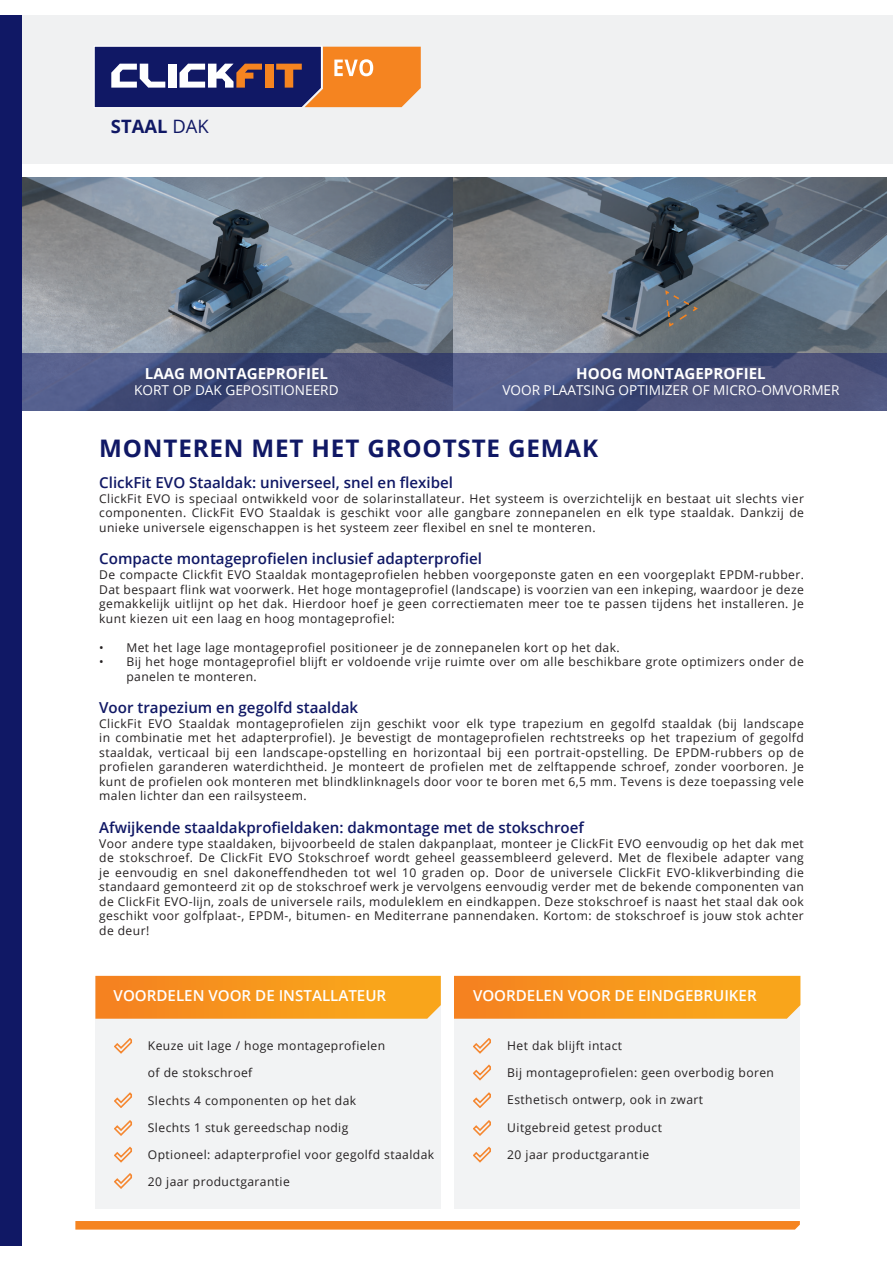
<style>
.page{position:relative;width:893px;height:1263px;background:#fff}
.page>*{position:absolute;margin:0;border:0;box-sizing:border-box;transform-origin:0 0}
.t1{font:700 24.15px "Open Sans";letter-spacing:.035em;color:#101865}
.t2{font:700 18.45px "Open Sans";color:#101865}
.t3{font:600 15.15px "Open Sans";color:#101865}
.t4{font:600 15.15px "Open Sans";color:#fff}
.t5{font:700 15.15px "Open Sans";color:#fff}
.t6{font:13.65px "Open Sans";color:#fff}
.t7{font:12.15px/14.5px "Open Sans";letter-spacing:.035em;color:#231f20;text-align:justify}
.s1{font-weight:400}
</style>
<div class="page">
<div style="left:95px;top:976px;width:705px;height:232px;background:#f2f3f4"></div>
<div style="left:17px;top:15px;width:876px;height:149px;background:#f0f1f2"></div>
<div style="left:75px;top:1221px;width:725px;height:8px;background:#f58420"></div>
<svg style="left:95px;top:976px;width:346px;height:43px;background:#f79820"></svg>
<svg style="left:454px;top:976px;width:346px;height:43px;background:#f7981f"></svg>
<div style="left:441px;top:974px;width:13px;height:242px;background:#fff"></div>
<svg style="left:114px;top:1038px;width:18px;height:15px"></svg>
<svg style="left:114px;top:1173px;width:18px;height:16px"></svg>
<svg style="left:114px;top:1092px;width:18px;height:16px"></svg>
<svg style="left:114px;top:1147px;width:18px;height:15px"></svg>
<svg style="left:114px;top:1120px;width:18px;height:16px"></svg>
<svg style="left:473px;top:1038px;width:18px;height:15px"></svg>
<svg style="left:473px;top:1065px;width:18px;height:15px"></svg>
<svg style="left:473px;top:1092px;width:18px;height:16px"></svg>
<svg style="left:473px;top:1147px;width:18px;height:15px"></svg>
<svg style="left:473px;top:1120px;width:18px;height:16px"></svg>
<svg style="left:94px;top:46px;width:327px;height:62px;background:#7a5b64"></svg>
<img style="left:22px;top:177px;width:865px;height:176px">
<svg style="left:22px;top:353px;width:432px;height:58px;background:#48517c"></svg>
<svg style="left:454px;top:353px;width:433px;height:58px;background:#4b537d"></svg>
<svg style="left:664px;top:289px;width:35px;height:39px"></svg>
<div style="left:0;top:15px;width:22px;height:1230px;background:#101865"></div>
<h2 class="t2" style="left:111px;top:114px;width:99px">STAAL <span class="s1">DAK</span></h2>
<p class="t5" style="left:145px;top:363px;width:185px">LAAG MONTAGEPROFIEL</p>
<p class="t6" style="left:134px;top:381px;width:206px">KORT OP DAK GEPOSITIONEERD</p>
<p class="t5" style="left:576px;top:363px;width:191px">HOOG MONTAGEPROFIEL</p>
<p class="t6" style="left:502px;top:381px;width:339px">VOOR PLAATSING OPTIMIZER OF MICRO-OMVORMER</p>
<h1 class="t1" style="left:99px;top:432px;width:500px">MONTEREN MET HET GROOTSTE GEMAK</h1>
<p class="t3" style="left:99px;top:472px;width:355px">ClickFit EVO Staaldak: universeel, snel en flexibel</p>
<p class="t7" style="left:99px;top:491px;width:706px">ClickFit EVO is speciaal ontwikkeld voor de solarinstallateur. Het systeem is overzichtelijk en bestaat uit slechts vier componenten. ClickFit EVO Staaldak is geschikt voor alle gangbare zonnepanelen en elk type staaldak. Dankzij de unieke universele eigenschappen is het systeem zeer flexibel en snel te monteren.</p>
<p class="t3" style="left:99px;top:549px;width:384px">Compacte montageprofielen inclusief adapterprofiel</p>
<p class="t7" style="left:99px;top:567px;width:706px">De compacte Clickfit EVO Staaldak montageprofielen hebben voorgeponste gaten en een voorgeplakt EPDM-rubber.<br>Dat bespaart flink wat voorwerk. Het hoge montageprofiel (landscape) is voorzien van een inkeping, waardoor je deze gemakkelijk uitlijnt op het dak. Hierdoor hoef je geen correctiematen meer toe te passen tijdens het installeren. Je kunt kiezen uit een laag en hoog montageprofiel:</p>
<p class="t7" style="left:99px;top:640px;width:522px">• Met het lage lage montageprofiel positioneer je de zonnepanelen kort op het dak.</p>
<p class="t7" style="left:126px;top:654px;width:679px;text-indent:-27px">• Bij het hoge montageprofiel blijft er voldoende vrije ruimte over om alle beschikbare grote optimizers onder de panelen te monteren.</p>
<p class="t3" style="left:99px;top:697px;width:261px">Voor trapezium en gegolfd staaldak</p>
<p class="t7" style="left:99px;top:716px;width:706px">ClickFit EVO Staaldak montageprofielen zijn geschikt voor elk type trapezium en gegolfd staaldak (bij landscape in combinatie met het adapterprofiel). Je bevestigt de montageprofielen rechtstreeks op het trapezium of gegolfd staaldak, verticaal bij een landscape-opstelling en horizontaal bij een portrait-opstelling. De EPDM-rubbers op de profielen garanderen waterdichtheid. Je monteert de profielen met de zelftappende schroef, zonder voorboren. Je kunt de profielen ook monteren met blindklinknagels door voor te boren met 6,5 mm. Tevens is deze toepassing vele malen lichter dan een railsysteem.</p>
<p class="t3" style="left:99px;top:817px;width:486px">Afwijkende staaldakprofieldaken: dakmontage met de stokschroef</p>
<p class="t7" style="left:99px;top:835px;width:706px">Voor andere type staaldaken, bijvoorbeeld de stalen dakpanplaat, monteer je ClickFit EVO eenvoudig op het dak met de stokschroef. De ClickFit EVO Stokschroef wordt geheel geassembleerd geleverd. Met de flexibele adapter vang je eenvoudig en snel dakoneffendheden tot wel 10 graden op. Door de universele ClickFit EVO-klikverbinding die standaard gemonteerd zit op de stokschroef werk je vervolgens eenvoudig verder met de bekende componenten van de ClickFit EVO-lijn, zoals de universele rails, moduleklem en eindkappen. Deze stokschroef is naast het staal dak ook geschikt voor golfplaat-, EPDM-, bitumen- en Mediterrane pannendaken. Kortom: de stokschroef is jouw stok achter de deur!</p>
<p class="t4" style="left:114px;top:985px;width:274px">VOORDELEN VOOR DE INSTALLATEUR</p>
<p class="t7" style="left:148px;top:1038px;width:239px">Keuze uit lage / hoge montageprofielen</p>
<p class="t7" style="left:148px;top:1065px;width:106px">of de stokschroef</p>
<p class="t7" style="left:148px;top:1092px;width:210px">Slechts 4 componenten op het dak</p>
<p class="t7" style="left:148px;top:1120px;width:202px">Slechts 1 stuk gereedschap nodig</p>
<p class="t7" style="left:148px;top:1147px;width:288px">Optioneel: adapterprofiel voor gegolfd staaldak</p>
<p class="t7" style="left:148px;top:1174px;width:143px">20 jaar productgarantie</p>
<p class="t4" style="left:473px;top:985px;width:285px">VOORDELEN VOOR DE EINDGEBRUIKER</p>
<p class="t7" style="left:507px;top:1038px;width:116px">Het dak blijft intact</p>
<p class="t7" style="left:507px;top:1065px;width:268px">Bij montageprofielen: geen overbodig boren</p>
<p class="t7" style="left:507px;top:1092px;width:197px">Esthetisch ontwerp, ook in zwart</p>
<p class="t7" style="left:507px;top:1119px;width:156px">Uitgebreid getest product</p>
<p class="t7" style="left:507px;top:1147px;width:143px">20 jaar productgarantie</p>
</div>
